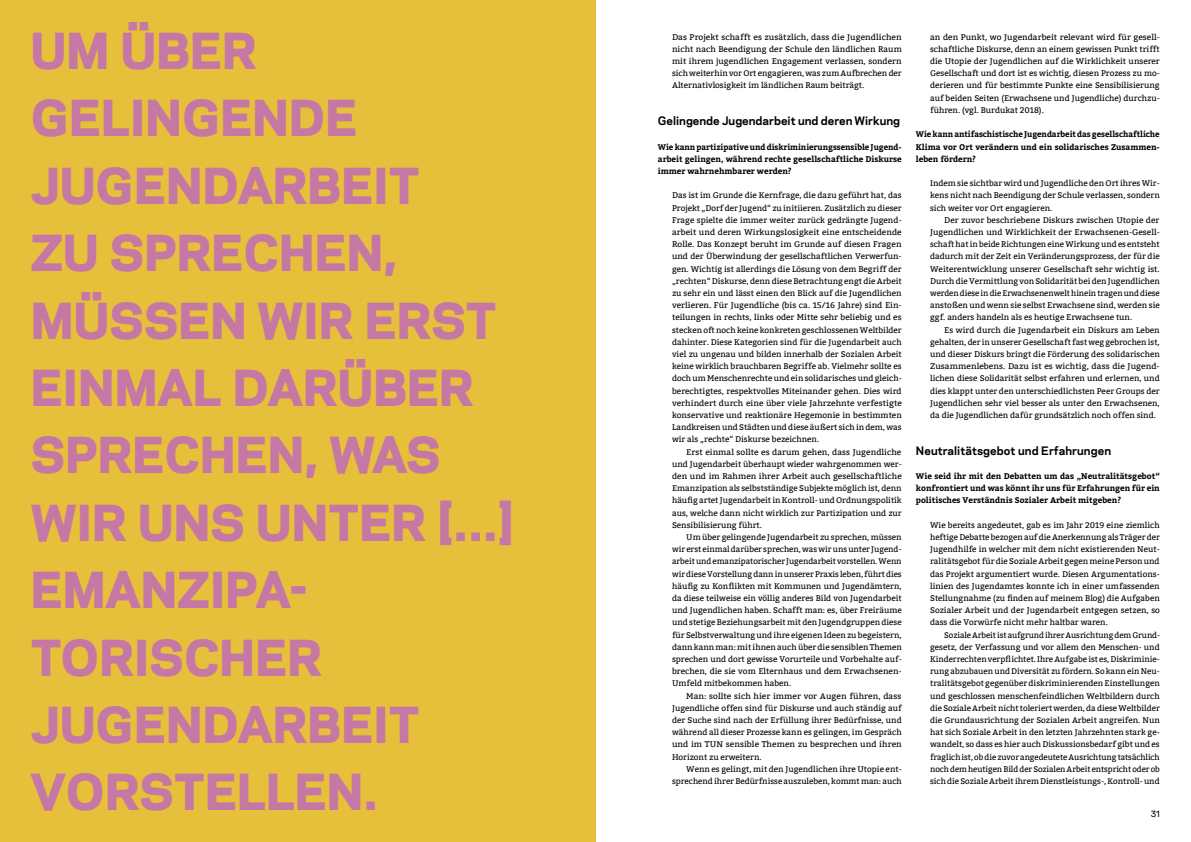
<style>
.page{position:relative;width:1191px;height:842px;background:#fff}
.page>*{position:absolute;margin:0;border:0;box-sizing:border-box;transform-origin:0 0}
.t1{font:800 46.5px/67.4px "Galaxie Polaris";letter-spacing:.02em;color:#c678a4}
.t2{font:700 11px "Galaxie Polaris";color:#000}
.t3{font:8.2px/12.2px "Bitter";color:#000;text-align:justify}
.t4{font:700 8.2px/12.2px "Bitter";color:#000;text-align:justify}
.t5{font:8px "Good Sans";color:#000}
</style>
<div class="page">
<div style="left:0;top:0;width:595px;height:842px;background:#e7c03b"></div>
<h1 class="t1" style="left:31px;top:15px;width:484px">UM ÜBER<br>GELINGENDE<br>JUGENDARBEIT<br>ZU SPRECHEN,<br>MÜSSEN WIR ERST<br>EINMAL DARÜBER<br>SPRECHEN, WAS<br>WIR UNS UNTER [...]<br>EMANZIPA-<br>TORISCHER<br>JUGENDARBEIT<br>VORSTELLEN.</h1>
<p class="t3" style="left:672px;top:31px;width:231px">Das Projekt schafft es zusätzlich, dass die Jugendlichen nicht nach Beendigung der Schule den ländlichen Raum mit ihrem jugendlichen Engagement verlassen, sondern sich weiterhin vor Ort engagieren, was zum Aufbrechen der Alternativlosigkeit im ländlichen Raum beiträgt.</p>
<h2 class="t2" style="left:658px;top:113px;width:244px">Gelingende Jugendarbeit und deren Wirkung</h2>
<p class="t4" style="left:658px;top:141px;width:245px">Wie kann partizipative und diskriminierungssensible Jugend&shy;arbeit gelingen, während rechte gesellschaftliche Diskurse immer wahrnehmbarer werden?</p>
<p class="t3" style="left:672px;top:189px;width:231px">Das ist im Grunde die Kernfrage, die dazu geführt hat, das Projekt „Dorf der Jugend“ zu initiieren. Zusätzlich zu dieser Frage spielte die immer weiter zurück gedrängte Jugend&shy;arbeit und deren Wirkungslosigkeit eine entscheidende Rolle. Das Konzept beruht im Grunde auf diesen Fragen und der Überwindung der gesellschaftlichen Verwerfun&shy;gen. Wichtig ist allerdings die Lösung von dem Begriff der „rechten“ Diskurse, denn diese Betrachtung engt die Arbeit zu sehr ein und lässt einen den Blick auf die Jugendlichen verlieren. Für Jugendliche (bis ca. 15/16 Jahre) sind Ein&shy;teilungen in rechts, links oder Mitte sehr beliebig und es stecken oft noch keine konkreten geschlossenen Weltbilder dahinter. Diese Kategorien sind für die Jugendarbeit auch viel zu ungenau und bilden innerhalb der Sozialen Arbeit keine wirklich brauchbaren Begriffe ab. Vielmehr sollte es doch um Menschenrechte und ein solidarisches und gleich&shy;berechtigtes, respektvolles Miteinander gehen. Dies wird verhindert durch eine über viele Jahrzehnte verfestigte konservative und reaktionäre Hegemonie in bestimmten Landkreisen und Städten und diese äußert sich in dem, was wir als „rechte“ Diskurse bezeichnen.</p>
<p class="t3" style="left:672px;top:446px;width:231px;text-indent:14px">Erst einmal sollte es darum gehen, dass Jugendliche und Jugendarbeit überhaupt wieder wahrgenommen wer&shy;den und im Rahmen ihrer Arbeit auch gesellschaftliche Emanzipation als selbstständige Subjekte möglich ist, denn häufig artet Jugendarbeit in Kontroll- und Ordnungspolitik aus, welche dann nicht wirklich zur Partizipation und zur Sensibilisierung führt.</p>
<p class="t3" style="left:672px;top:531px;width:231px;text-indent:14px">Um über gelingende Jugendarbeit zu sprechen, müssen wir erst einmal darüber sprechen, was wir uns unter Jugend&shy;arbeit und emanzipatorischer Jugendarbeit vorstellen. Wenn wir diese Vorstellung dann in unserer Praxis leben, führt dies häufig zu Konflikten mit Kommunen und Jugendämtern, da diese teilweise ein völlig anderes Bild von Jugendarbeit und Jugendlichen haben. Schafft man: es, über Freiräume und stetige Beziehungsarbeit mit den Jugendgruppen diese für Selbstverwaltung und ihre eigenen Ideen zu begeistern, dann kann man: mit ihnen auch über die sensiblen Themen sprechen und dort gewisse Vorurteile und Vorbehalte auf&shy;brechen, die sie vom Elternhaus und dem Erwachsenen-Umfeld mitbekommen haben.</p>
<p class="t3" style="left:672px;top:690px;width:231px;text-indent:14px">Man: sollte sich hier immer vor Augen führen, dass Jugendliche offen sind für Diskurse und auch ständig auf der Suche sind nach der Erfüllung ihrer Bedürfnisse, und während all dieser Prozesse kann es gelingen, im Gespräch und im TUN sensible Themen zu besprechen und ihren Horizont zu erweitern.</p>
<p class="t3" style="left:672px;top:763px;width:231px;text-align:right">Wenn es gelingt, mit den Jugendlichen ihre Utopie ent&shy;sprechend ihrer Bedürfnisse auszuleben, kommt man: auch</p>
<p class="t3" style="left:930px;top:31px;width:231px">an den Punkt, wo Jugendarbeit relevant wird für gesell&shy;schaftliche Diskurse, denn an einem gewissen Punkt trifft die Utopie der Jugendlichen auf die Wirklichkeit unserer Gesellschaft und dort ist es wichtig, diesen Prozess zu mo&shy;derieren und für bestimmte Punkte eine Sensibilisierung auf beiden Seiten (Erwachsene und Jugendliche) durchzu&shy;führen. (vgl. Burdukat 2018).</p>
<p class="t4" style="left:916px;top:128px;width:245px">Wie kann antifaschistische Jugendarbeit das gesellschaftliche Klima vor Ort verändern und ein solidarisches Zusammen&shy;leben fördern?</p>
<p class="t3" style="left:930px;top:177px;width:231px">Indem sie sichtbar wird und Jugendliche den Ort ihres Wir&shy;kens nicht nach Beendigung der Schule verlassen, sondern sich weiter vor Ort engagieren.</p>
<p class="t3" style="left:930px;top:214px;width:231px;text-indent:14px">Der zuvor beschriebene Diskurs zwischen Utopie der Jugendlichen und Wirklichkeit der Erwachsenen-Gesell&shy;schaft hat in beide Richtungen eine Wirkung und es entsteht dadurch mit der Zeit ein Veränderungsprozess, der für die Weiterentwicklung unserer Gesellschaft sehr wichtig ist.<br>Durch die Vermittlung von Solidarität bei den Jugendlichen werden diese in die Erwachsenenwelt hinein tragen und diese anstoßen und wenn sie selbst Erwachsene sind, werden sie ggf. anders handeln als es heutige Erwachsene tun.</p>
<p class="t3" style="left:930px;top:324px;width:231px;text-indent:14px">Es wird durch die Jugendarbeit ein Diskurs am Leben gehalten, der in unserer Gesellschaft fast weg gebrochen ist, und dieser Diskurs bringt die Förderung des solidarischen Zusammenlebens. Dazu ist es wichtig, dass die Jugend&shy;lichen diese Solidarität selbst erfahren und erlernen, und dies klappt unter den unterschiedlichsten Peer Groups der Jugendlichen sehr viel besser als unter den Erwachsenen, da die Jugendlichen dafür grundsätzlich noch offen sind.</p>
<h2 class="t2" style="left:916px;top:442px;width:197px">Neutralitätsgebot und Erfahrungen</h2>
<p class="t4" style="left:916px;top:470px;width:245px">Wie seid ihr mit den Debatten um das „Neutralitätsgebot“ konfrontiert und was könnt ihr uns für Erfahrungen für ein politisches Verständnis Sozialer Arbeit mitgeben?</p>
<p class="t3" style="left:930px;top:519px;width:231px">Wie bereits angedeutet, gab es im Jahr 2019 eine ziemlich heftige Debatte bezogen auf die Anerkennung als Träger der Jugendhilfe in welcher mit dem nicht existierenden Neut&shy;ralitätsgebot für die Soziale Arbeit gegen meine Person und das Projekt argumentiert wurde. Diesen Argumentations&shy;linien des Jugendamtes konnte ich in einer umfassenden Stellungnahme (zu finden auf meinem Blog) die Aufgaben Sozialer Arbeit und der Jugendarbeit entgegen setzen, so dass die Vorwürfe nicht mehr haltbar waren.</p>
<p class="t3" style="left:930px;top:629px;width:232px;text-indent:14px">Soziale Arbeit ist aufgrund ihrer Ausrichtung dem Grund&shy;gesetz, der Verfassung und vor allem den Menschen- und Kinderrechten verpflichtet. Ihre Aufgabe ist es, Diskriminie&shy;rung abzubauen und Diversität zu fördern. So kann ein Neu&shy;tralitätsgebot gegenüber diskriminierenden Einstellungen und geschlossen menschenfeindlichen Weltbildern durch die Soziale Arbeit nicht toleriert werden, da diese Weltbilder die Grundausrichtung der Sozialen Arbeit angreifen. Nun hat sich Soziale Arbeit in den letzten Jahrzehnten stark ge&shy;wandelt, so dass es hier auch Diskussionsbedarf gibt und es fraglich ist, ob die zuvor angedeutete Ausrichtung tatsächlich noch dem heutigen Bild der Sozialen Arbeit entspricht oder ob sich die Soziale Arbeit ihrem Dienstleistungs-, Kontroll- und</p>
<p class="t5" style="left:1150px;top:808px;width:10px">31</p>
</div>
